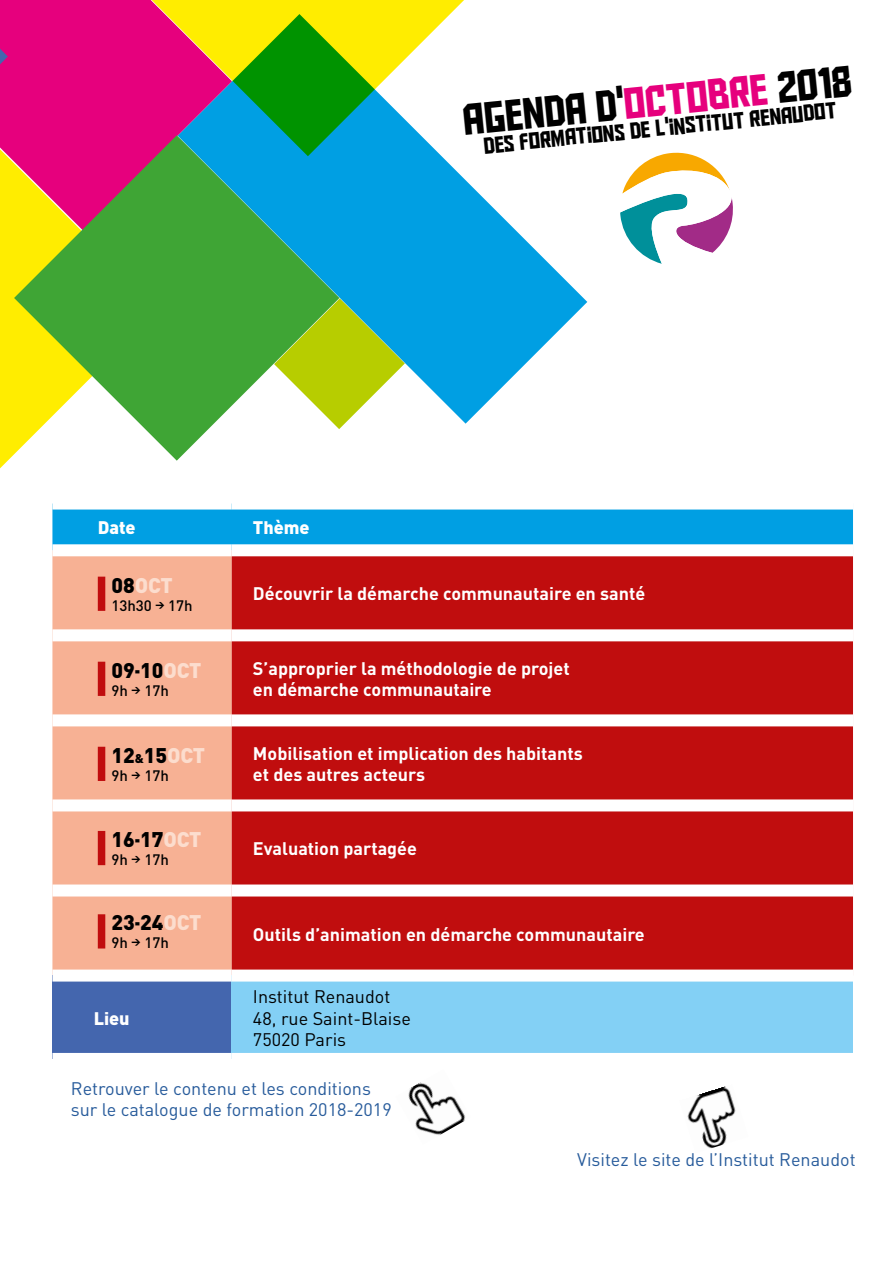
<style>
.page{position:relative;width:893px;height:1263px;background:#fff}
.page>*{position:absolute;margin:0;border:0;box-sizing:border-box;transform-origin:0 0}
.t1{font:43.65px "Aldothe Apache";color:#000}
.t2{font:23.1px "Aldothe Apache";color:#000}
.t3{font:900 21px "DIN";color:#000}
.t4{font:900 21px "DIN";color:#fcddce}
.t5{font:700 18px/21.6px "DIN";color:#fff}
.t6{font:18px/21.6px "DIN";color:#275b9b}
.t7{font:18px "DIN";color:#000}
.t8{font:900 18px "DIN";color:#fff}
.t9{font:500 15px "DIN";color:#000}
.s1{color:#e6007d}
.s2{color:#000}
.s3{color:#fcddce}
.s4{font-size:12.6px}
.s5{font-family:"Flesh Plain";font-weight:400;color:#c00d0e}
</style>
<div class="page">
<div style="left:0;top:0;width:132px;height:146px;background:#e6007d"></div>
<svg style="left:132px;top:0;width:332px;height:135px;fill:#e6007d"></svg>
<div style="left:0;top:146px;width:14px;height:323px;background:#ffed00"></div>
<svg style="left:178px;top:14px;width:409px;height:410px"></svg>
<svg style="left:14px;top:135px;width:325px;height:326px;fill:#3fa535"></svg>
<svg style="left:274px;top:298px;width:131px;height:131px"></svg>
<svg style="left:0;top:49px;width:8px;height:15px"></svg>
<div style="left:52px;top:509px;width:801px;height:35px;background:#009fe3"></div>
<div style="left:52px;top:556px;width:180px;height:413px;background:#f7b194"></div>
<div style="left:232px;top:556px;width:621px;height:413px;background:#c00d0e"></div>
<div style="left:52px;top:975px;width:180px;height:84px;background:#4466ae"></div>
<div style="left:232px;top:975px;width:621px;height:84px;background:#83d0f5"></div>
<div style="left:52px;top:629px;width:180px;height:12px;background:#fff"></div>
<div style="left:232px;top:629px;width:621px;height:12px;background:#fff"></div>
<div style="left:52px;top:714px;width:180px;height:12px;background:#fff"></div>
<div style="left:232px;top:714px;width:621px;height:12px;background:#fff"></div>
<div style="left:52px;top:799px;width:180px;height:12px;background:#fff"></div>
<div style="left:232px;top:799px;width:621px;height:12px;background:#fff"></div>
<div style="left:52px;top:884px;width:180px;height:12px;background:#fff"></div>
<div style="left:232px;top:884px;width:621px;height:12px;background:#fff"></div>
<div style="left:52px;top:969px;width:180px;height:12px;background:#fff"></div>
<div style="left:232px;top:969px;width:621px;height:12px;background:#fff"></div>
<div style="left:52px;top:1053px;width:180px;height:12px;background:#fff"></div>
<div style="left:232px;top:1053px;width:621px;height:12px;background:#fff"></div>
<div style="left:98px;top:577px;width:7px;height:34px;background:#c00d0e"></div>
<div style="left:98px;top:662px;width:7px;height:34px;background:#c00d0e"></div>
<div style="left:98px;top:747px;width:7px;height:34px;background:#c00d0e"></div>
<div style="left:98px;top:831px;width:7px;height:34px;background:#c00d0e"></div>
<div style="left:98px;top:914px;width:7px;height:34px;background:#c00d0e"></div>
<img style="left:408px;top:1082px;width:58px;height:53px">
<img style="left:687px;top:1086px;width:49px;height:62px">
<svg style="left:620px;top:152px;width:113px;height:112px"></svg>
<p class="t8" style="left:98px;top:516px;width:39px">Date</p>
<p class="t8" style="left:253px;top:516px;width:58px">Thème</p>
<p class="t1" style="left:461px;top:97px;width:392px;rotate:-6deg">Agenda d'<span class="s1">octobre</span> 2018</p>
<p class="t2" style="left:483px;top:134px;width:356px;rotate:-6deg">deS formations de l'institut renaudot</p>
<p class="t4" style="left:111px;top:571px;width:63px"><span class="s2">08</span>OCT</p>
<p class="t9" style="left:111px;top:595px;width:83px">13h30 <sup>&gt;</sup> 17h</p>
<p class="t3" style="left:111px;top:656px;width:92px">09-10<span class="s3">OCT</span></p>
<p class="t9" style="left:111px;top:680px;width:59px">9h <sup>&gt;</sup> 17h</p>
<p class="t3" style="left:111px;top:741px;width:95px">12<span class="s4">&amp;</span>15<span class="s3">OCT</span></p>
<p class="t9" style="left:111px;top:766px;width:59px">9h <sup>&gt;</sup> 17h</p>
<p class="t3" style="left:111px;top:825px;width:92px">16-17<span class="s3">OCT</span></p>
<p class="t9" style="left:111px;top:850px;width:59px">9h <sup>&gt;</sup> 17h</p>
<p class="t3" style="left:111px;top:908px;width:92px">23-24<span class="s3">OCT</span></p>
<p class="t9" style="left:111px;top:933px;width:59px">9h <sup>&gt;</sup> 17h</p>
<p class="t8" style="left:94px;top:1006px;width:38px">Lieu</p>
<p class="t5" style="left:236px;top:582px;width:410px"><span class="s5">W</span>Découvrir la démarche communautaire en santé</p>
<p class="t5" style="left:253px;top:656px;width:318px">S’approprier la méthodologie de projet en démarche communautaire</p>
<p class="t5" style="left:253px;top:741px;width:331px">Mobilisation et implication des habitants et des autres acteurs</p>
<p class="t5" style="left:253px;top:837px;width:166px">Evaluation partagée</p>
<p class="t5" style="left:253px;top:922px;width:393px">Outils d’animation en démarche communautaire</p>
<p class="t7" style="left:253px;top:985px;width:139px">Institut Renaudot</p>
<p class="t7" style="left:253px;top:1007px;width:159px">48, rue Saint-Blaise</p>
<p class="t7" style="left:253px;top:1028px;width:95px">75020 Paris</p>
<p class="t6" style="left:71px;top:1077px;width:322px">Retrouver le contenu et les conditions sur le catalogue de formation 2018-2019</p>
<p class="t6" style="left:577px;top:1148px;width:280px">Visitez le site de l’Institut Renaudot</p>
</div>
